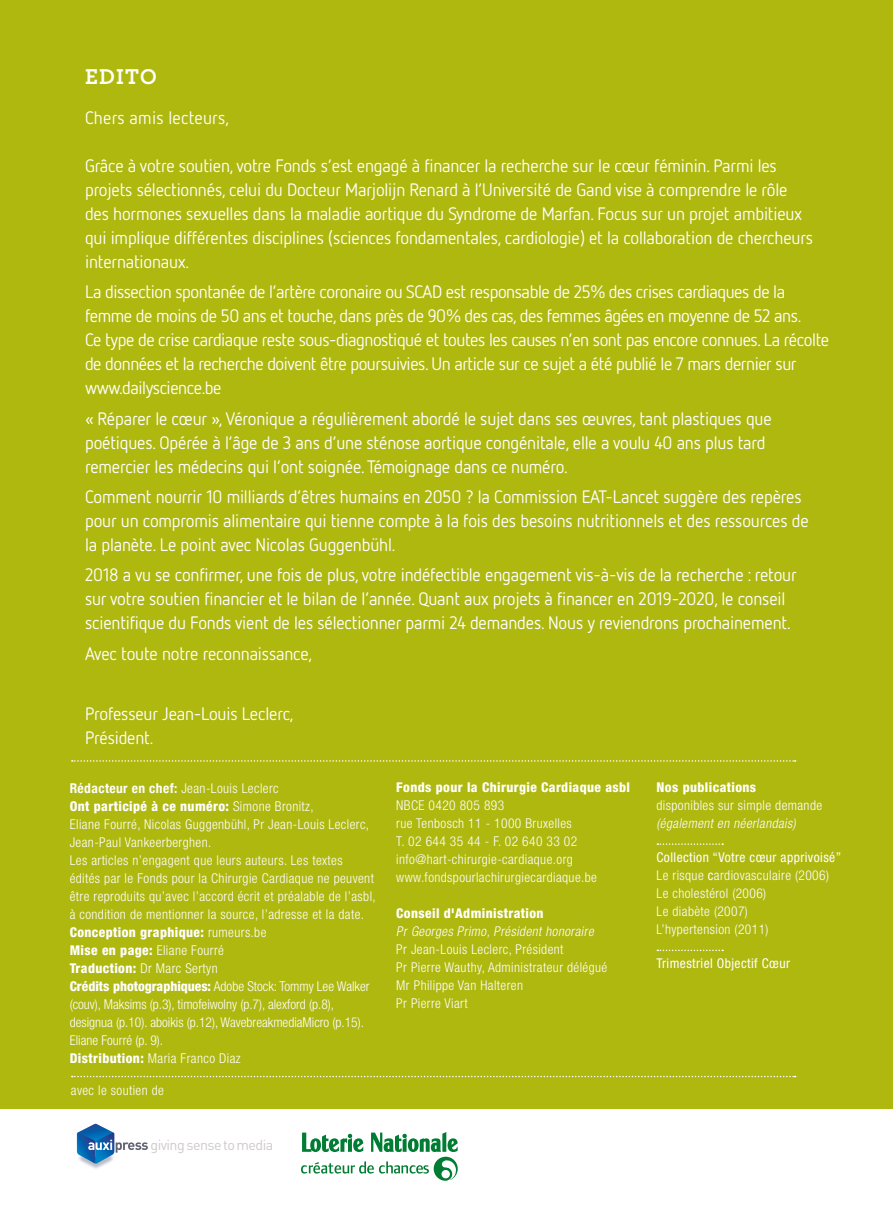
<style>
.page{position:relative;width:893px;height:1212px;background:#fff}
.page>*{position:absolute;margin:0;border:0;box-sizing:border-box;transform-origin:0 0}
.t1{font:700 22.5px "Archer";letter-spacing:.05em;color:#fff}
.t2{font:18px/24px "Netto OT";letter-spacing:-.01em;color:#fff}
.t3{font:18px "Netto OT";letter-spacing:.01em;color:#fff}
.t4{font:14.25px "DIN";letter-spacing:-.04em;color:#cfcac8}
.t5{font:300 condensed 13.5px/18px "Helvetica Neue";letter-spacing:.03em;color:#fff}
.t6{font:800 condensed 13.5px "Helvetica Neue";letter-spacing:.03em;color:#fff}
.t7{font:italic 300 condensed 13.5px "Helvetica Neue";color:#fff}
.t8{font:condensed 13.5px "Helvetica Neue";letter-spacing:.03em;color:#fff}
.s1{font-weight:700}
.s2{font-weight:800}
.s3{font-weight:400}
</style>
<div class="page">
<div style="left:0;top:0;width:893px;height:1109px;background:#afb80f"></div>
<img style="left:76px;top:1139px;width:39px;height:30px">
<img style="left:77px;top:1124px;width:37px;height:9px">
<img style="left:77px;top:1133px;width:37px;height:31px">
<svg style="left:88px;top:1140px;width:60px;height:23px"></svg>
<svg style="left:301px;top:1132px;width:157px;height:49px"></svg>
<svg style="left:657px;top:843px;width:66px;height:2px"></svg>
<svg style="left:657px;top:949px;width:66px;height:2px"></svg>
<svg style="left:72px;top:760px;width:724px;height:2px"></svg>
<svg style="left:72px;top:1076px;width:724px;height:1px"></svg>
<p class="t1" style="left:85px;top:58px;width:73px">EDITO</p>
<p class="t3" style="left:85px;top:106px;width:146px">Chers amis lecteurs,</p>
<p class="t2" style="left:85px;top:153px;width:730px">Grâce à votre soutien, votre Fonds s’est engagé à financer la recherche sur le cœur féminin. Parmi les projets sélectionnés, celui du Docteur Marjolijn Renard à l’Université de Gand vise à comprendre le rôle des hormones sexuelles dans la maladie aortique du Syndrome de Marfan. Focus sur un projet ambitieux qui implique différentes disciplines (sciences fondamentales, cardiologie) et la collaboration de chercheurs internationaux.</p>
<p class="t2" style="left:85px;top:279px;width:746px">La dissection spontanée de l’artère coronaire ou SCAD est responsable de 25% des crises cardiaques de la femme de moins de 50 ans et touche, dans près de 90% des cas, des femmes âgées en moyenne de 52 ans.<br>Ce type de crise cardiaque reste sous-diagnostiqué et toutes les causes n’en sont pas encore connues. La récolte de données et la recherche doivent être poursuivies. Un article sur ce sujet a été publié le 7 mars dernier sur www.dailyscience.be</p>
<p class="t2" style="left:85px;top:406px;width:688px">« Réparer le cœur », Véronique a régulièrement abordé le sujet dans ses œuvres, tant plastiques que poétiques. Opérée à l’âge de 3 ans d’une sténose aortique congénitale, elle a voulu 40 ans plus tard remercier les médecins qui l’ont soignée. Témoignage dans ce numéro.</p>
<p class="t2" style="left:85px;top:484px;width:725px">Comment nourrir 10 milliards d’êtres humains en 2050 ? la Commission EAT-Lancet suggère des repères pour un compromis alimentaire qui tienne compte à la fois des besoins nutritionnels et des ressources de la planète. Le point avec Nicolas Guggenbühl.</p>
<p class="t2" style="left:85px;top:563px;width:713px">2018 a vu se confirmer, une fois de plus, votre indéfectible engagement vis-à-vis de la recherche : retour sur votre soutien financier et le bilan de l’année. Quant aux projets à financer en 2019-2020, le conseil scientifique du Fonds vient de les sélectionner parmi 24 demandes. Nous y reviendrons prochainement.</p>
<p class="t2" style="left:85px;top:641px;width:229px">Avec toute notre reconnaissance,</p>
<p class="t2" style="left:85px;top:702px;width:210px">Professeur Jean-Louis Leclerc,<br>Président.</p>
<p class="t5" style="left:70px;top:779px;width:308px"><span class="s1">Rédacteur en chef:</span> Jean-Louis Leclerc<br><span class="s2">Ont participé à ce numéro:</span> Simone Bronitz,<br>Eliane Fourré, Nicolas Guggenbühl, Pr Jean-Louis Leclerc, Jean-Paul Vankeerberghen.<br>Les articles n’engagent que leurs auteurs. Les textes édités par le Fonds pour la Chirurgie Cardiaque ne peuvent être reproduits qu’avec l’accord écrit et préalable de l’asbl, à condition de mentionner la source, l’adresse et la date.<br><span class="s2">Conception graphique:</span> rumeurs.be<br><span class="s2">Mise en page:</span> Eliane Fourré<br><span class="s2">Traduction:</span> Dr Marc Sertyn<br><span class="s2">Crédits photographiques:</span> Adobe Stock: Tommy Lee Walker (couv), Maksims (p.3), timofeiwolny (p.7), alexford (p.8), designua (p.10). aboikis (p.12), WavebreakmediaMicro (p.15).<br>Eliane Fourré (p. 9).<br><span class="s2">Distribution:</span> Maria Franco Diaz</p>
<p class="t5" style="left:71px;top:1081px;width:95px">avec le soutien de</p>
<p class="t4" style="left:151px;top:1136px;width:124px">giving sense to media</p>
<p class="t6" style="left:396px;top:778px;width:235px">Fonds pour la Chirurgie Cardiaque asbl</p>
<p class="t5" style="left:396px;top:796px;width:202px">NBCE 0420 805 893<br>rue Tenbosch 11 - 1000 Bruxelles<br>T. 02 644 35 44 - F. 02 640 33 02 info@hart-chirurgie-cardiaque.org www.fondspourlachirurgiecardiaque.be</p>
<p class="t6" style="left:396px;top:904px;width:149px">Conseil d'Administration</p>
<p class="t7" style="left:396px;top:923px;width:202px">Pr Georges Primo, Président honoraire</p>
<p class="t5" style="left:396px;top:940px;width:212px">Pr Jean-Louis Leclerc, Président<br>Pr Pierre Wauthy, Administrateur délégué<br>Mr Philippe Van Halteren<br>Pr Pierre Viart</p>
<p class="t6" style="left:657px;top:778px;width:101px">Nos publications</p>
<p class="t5" style="left:657px;top:796px;width:167px">disponibles sur simple demande</p>
<p class="t7" style="left:657px;top:815px;width:141px">(également en néerlandais)</p>
<p class="t5" style="left:657px;top:848px;width:186px"><span class="s3">Collection “Votre cœur apprivoisé”<br></span>Le risque <span class="s3">c</span>ardiovasculaire (2006)<br>Le cholestérol (2006)<br>Le diabète (2007)<br>L’hypertension (2011)</p>
<p class="t8" style="left:657px;top:955px;width:135px">Trimestriel Objectif Cœur</p>
</div>
